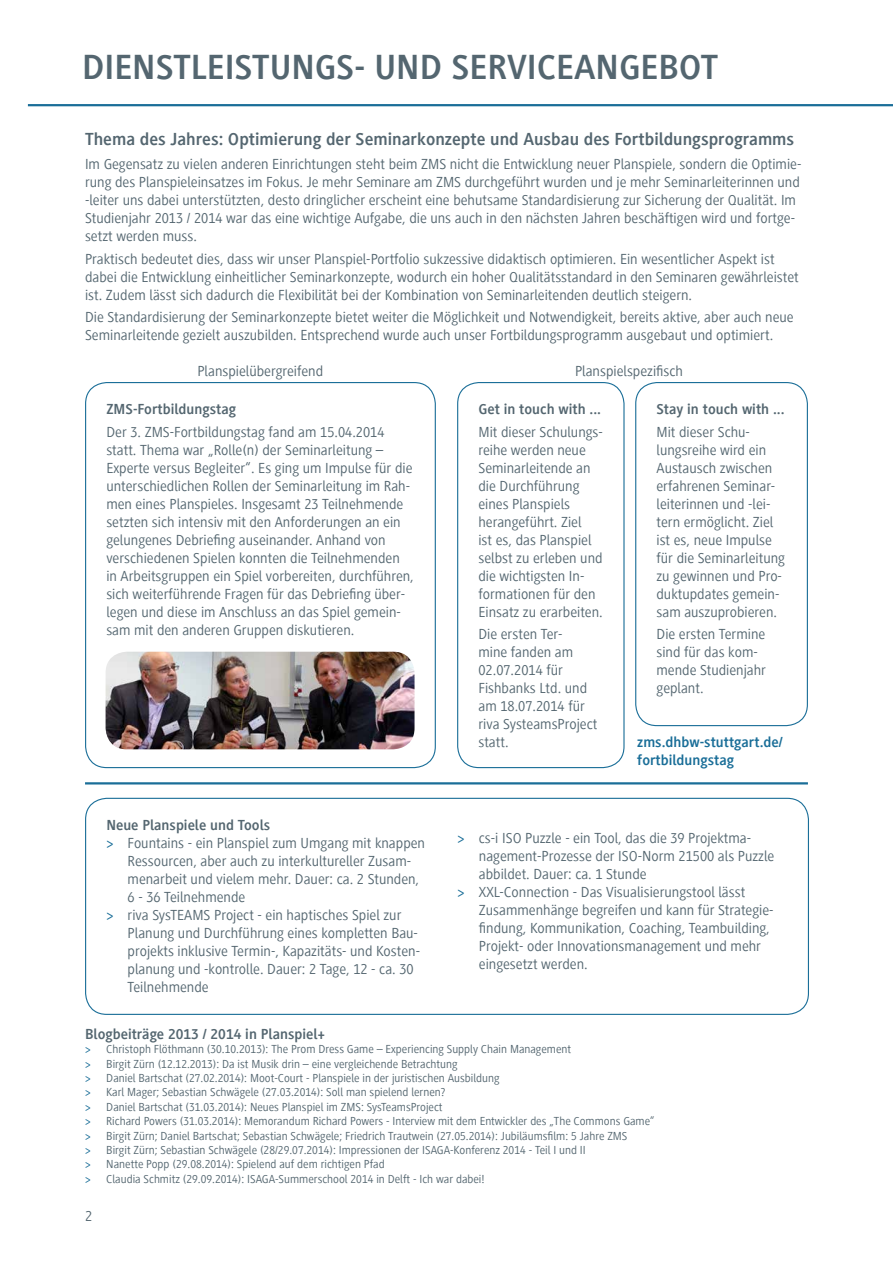
<style>
.page{position:relative;width:893px;height:1263px;background:#fff}
.page>*{position:absolute;margin:0;border:0;box-sizing:border-box;transform-origin:0 0}
.t1{font:700 36px "Generis Sans Com";color:#546670}
.t2{font:700 18px "Generis Sans Com";color:#546670}
.t3{font:15px/18px "Generis Sans Com";color:#546670}
.t4{font:700 15px "Generis Sans Com";color:#546670}
.t5{font:700 15px/18px "Generis Sans Com";color:#1a6e98}
.t6{font:12px/14.4px "Generis Sans Com";color:#546670}
.s1{color:#1a6e98}
</style>
<div class="page">
<div style="left:85px;top:798px;width:724px;height:217px;border:1px solid #1a6e98;border-radius:21px"></div>
<div style="left:457px;top:382px;width:168px;height:386px;border:1px solid #1a6e98;border-radius:21px"></div>
<div style="left:635px;top:382px;width:173px;height:344px;border:1px solid #1a6e98;border-radius:21px"></div>
<img style="left:106px;top:652px;width:309px;height:97px">
<hr style="left:85px;top:782px;width:723px;height:2px;background:#1a6e98">
<hr style="left:28px;top:104px;width:865px;height:2px;background:#1a6e98">
<h1 class="t1" style="left:82px;top:47px;width:638px">DIENSTLEISTUNGS- UND SERVICEANGEBOT</h1>
<p class="t2" style="left:85px;top:129px;width:711px">Thema des Jahres: Optimierung der Seminarkonzepte und Ausbau des Fortbildungsprogramms</p>
<p class="t3" style="left:85px;top:155px;width:718px">Im Gegensatz zu vielen anderen Einrichtungen steht beim ZMS nicht die Entwicklung neuer Planspiele, sondern die Optimie&shy;rung des Planspieleinsatzes im Fokus. Je mehr Seminare am ZMS durchgeführt wurden und je mehr Seminarleiterinnen und -leiter uns dabei unterstützten, desto dringlicher erscheint eine behutsame Standardisierung zur Sicherung der Qualität. Im Studienjahr 2013 / 2014 war das eine wichtige Aufgabe, die uns auch in den nächsten Jahren beschäftigen wird und fortge&shy;setzt werden muss.</p>
<p class="t3" style="left:85px;top:250px;width:715px">Praktisch bedeutet dies, dass wir unser Planspiel-Portfolio sukzessive didaktisch optimieren. Ein wesentlicher Aspekt ist dabei die Entwicklung einheitlicher Seminarkonzepte, wodurch ein hoher Qualitätsstandard in den Seminaren gewährleistet ist. Zudem lässt sich dadurch die Flexibilität bei der Kombination von Seminarleitenden deutlich steigern.</p>
<p class="t3" style="left:85px;top:308px;width:710px">Die Standardisierung der Seminarkonzepte bietet weiter die Möglichkeit und Notwendigkeit, bereits aktive, aber auch neue<br>Seminarleitende gezielt auszubilden. Entsprechend wurde auch unser Fortbildungsprogramm ausgebaut und optimiert.</p>
<p class="t3" style="left:197px;top:362px;width:127px">Planspielübergreifend</p>
<p class="t3" style="left:575px;top:362px;width:110px">Planspielspezifisch</p>
<p class="t4" style="left:106px;top:401px;width:131px">ZMS-Fortbildungstag</p>
<p class="t3" style="left:106px;top:423px;width:309px">Der 3. ZMS-Fortbildungstag fand am 15.04.2014 statt. Thema war „Rolle(n) der Seminarleitung – Experte versus Begleiter“. Es ging um Impulse für die unterschiedlichen Rollen der Seminarleitung im Rah&shy;men eines Planspieles. Insgesamt 23 Teilnehmende setzten sich intensiv mit den Anforderungen an ein gelungenes Debriefing auseinander. Anhand von verschiedenen Spielen konnten die Teilnehmenden in Arbeitsgruppen ein Spiel vorbereiten, durchführen, sich weiterführende Fragen für das Debriefing über&shy;legen und diese im Anschluss an das Spiel gemein&shy;sam mit den anderen Gruppen diskutieren.</p>
<p class="t4" style="left:478px;top:401px;width:124px">Get in touch with ...</p>
<p class="t3" style="left:478px;top:423px;width:126px">Mit dieser Schulungs&shy;reihe werden neue<br>Seminarleitende an die Durchführung eines Planspiels herangeführt. Ziel<br>ist es, das Planspiel selbst zu erleben und die wichtigsten In&shy;formationen für den<br>Einsatz zu erarbeiten.</p>
<p class="t3" style="left:478px;top:625px;width:120px">Die ersten Ter-<br>mine fanden am<br>02.07.2014 für<br>Fishbanks Ltd. und am 18.07.2014 für riva SysteamsProject statt.</p>
<p class="t4" style="left:656px;top:401px;width:130px">Stay in touch with ...</p>
<p class="t3" style="left:656px;top:423px;width:130px">Mit dieser Schu&shy;lungsreihe wird ein<br>Austausch zwischen erfahrenen Seminar&shy;leiterinnen und -lei&shy;tern ermöglicht. Ziel ist es, neue Impulse für die Seminarleitung zu gewinnen und Pro&shy;duktupdates gemein&shy;sam auszuprobieren.</p>
<p class="t3" style="left:656px;top:625px;width:111px">Die ersten Termine sind für das kom&shy;mende Studienjahr geplant.</p>
<p class="t5" style="left:637px;top:733px;width:147px">zms.dhbw-stuttgart.de/ fortbildungstag</p>
<p class="t4" style="left:106px;top:817px;width:165px">Neue Planspiele und Tools</p>
<p class="t3" style="left:106px;top:834px;width:320px"><span class="s1">&gt;</span> Fountains - ein Planspiel zum Umgang mit knappen</p>
<p class="t3" style="left:128px;top:852px;width:285px">Ressourcen, aber auch zu interkultureller Zusam-</p>
<p class="t3" style="left:128px;top:870px;width:293px">menarbeit und vielem mehr. Dauer: ca. 2 Stunden,</p>
<p class="t3" style="left:128px;top:888px;width:119px">6 - 36 Teilnehmende</p>
<p class="t3" style="left:106px;top:906px;width:297px"><span class="s1">&gt;</span> riva SysTEAMS Project - ein haptisches Spiel zur</p>
<p class="t3" style="left:128px;top:924px;width:292px">Planung und Durchführung eines kompletten Bau-</p>
<p class="t3" style="left:128px;top:942px;width:294px">projekts inklusive Termin-, Kapazitäts- und Kosten-</p>
<p class="t3" style="left:128px;top:960px;width:288px">planung und -kontrolle. Dauer: 2 Tage, 12 - ca. 30</p>
<p class="t3" style="left:128px;top:978px;width:83px">Teilnehmende</p>
<p class="t3" style="left:458px;top:829px;width:295px"><span class="s1">&gt;</span> cs-i ISO Puzzle - ein Tool, das die 39 Projektma-</p>
<p class="t3" style="left:479px;top:847px;width:297px">nagement-Prozesse der ISO-Norm 21500 als Puzzle</p>
<p class="t3" style="left:479px;top:865px;width:169px">abbildet. Dauer: ca. 1 Stunde</p>
<p class="t3" style="left:458px;top:883px;width:289px"><span class="s1">&gt;</span> XXL-Connection - Das Visualisierungstool lässt</p>
<p class="t3" style="left:479px;top:901px;width:296px">Zusammenhänge begreifen und kann für Strategie-</p>
<p class="t3" style="left:479px;top:919px;width:292px">findung, Kommunikation, Coaching, Teambuilding,</p>
<p class="t3" style="left:479px;top:937px;width:284px">Projekt- oder Innovationsmanagement und mehr</p>
<p class="t3" style="left:479px;top:955px;width:110px">eingesetzt werden.</p>
<p class="t4" style="left:85px;top:1025px;width:242px">Blogbeiträge 2013 / 2014 in Planspiel+</p>
<p class="t6" style="left:85px;top:1042px;width:571px"><span class="s1">&gt;</span> Christoph Flöthmann (30.10.2013): The Prom Dress Game – Experiencing Supply Chain Management<br><span class="s1">&gt;</span> Birgit Zürn (12.12.2013): Da ist Musik drin – eine vergleichende Betrachtung<br><span class="s1">&gt;</span> Daniel Bartschat (27.02.2014): Moot-Court - Planspiele in der juristischen Ausbildung<br><span class="s1">&gt;</span> Karl Mager; Sebastian Schwägele (27.03.2014): Soll man spielend lernen?<br><span class="s1">&gt;</span> Daniel Bartschat (31.03.2014): Neues Planspiel im ZMS: SysTeamsProject<br><span class="s1">&gt;</span> Richard Powers (31.03.2014): Memorandum Richard Powers - Interview mit dem Entwickler des „The Commons Game“ <span class="s1">&gt;</span> Birgit Zürn; Daniel Bartschat; Sebastian Schwägele; Friedrich Trautwein (27.05.2014): Jubiläumsfilm: 5 Jahre ZMS<br><span class="s1">&gt;</span> Birgit Zürn; Sebastian Schwägele (28/29.07.2014): Impressionen der ISAGA-Konferenz 2014 - Teil I und II<br><span class="s1">&gt;</span> Nanette Popp (29.08.2014): Spielend auf dem richtigen Pfad<br><span class="s1">&gt;</span> Claudia Schmitz (29.09.2014): ISAGA-Summerschool 2014 in Delft - Ich war dabei!</p>
<p class="t3" style="left:85px;top:1207px;width:9px">2</p>
</div>
